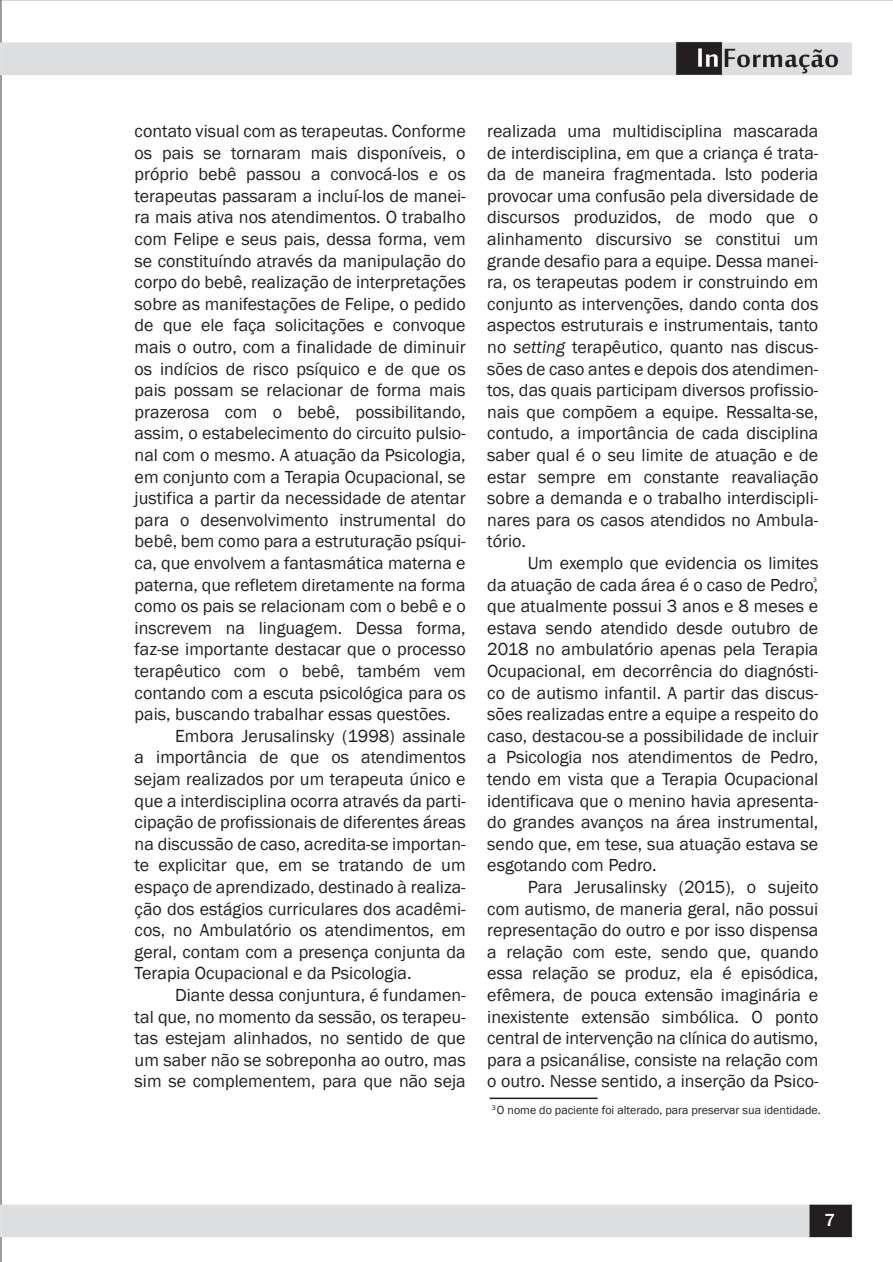
<style>
.page{position:relative;width:893px;height:1262px;background:#fff}
.page>*{position:absolute;margin:0;border:0;box-sizing:border-box;transform-origin:0 0}
.t1{font:18px/21.6px "Franklin Gothic";color:#231f20;text-align:justify}
.t2{font:500 18px "Franklin Gothic";color:#fff}
.t3{font:12px "Franklin Gothic";color:#231f20}
.t4{font:7.05px "Franklin Gothic";color:#231f20}
.s1{font-style:italic}
</style>
<div class="page">
<img style="left:0;top:0;width:893px;height:1262px">
<hr style="left:490px;top:1098px;width:108px;height:1px;background:#231f20">
<p class="t1" style="left:135px;top:121px;width:333px">contato visual com as terapeutas. Conforme</p>
<p class="t1" style="left:135px;top:142px;width:333px">os pais se tornaram mais disponíveis, o</p>
<p class="t1" style="left:135px;top:164px;width:333px">próprio bebê passou a convocá-los e os</p>
<p class="t1" style="left:135px;top:185px;width:333px">terapeutas passaram a incluí-los de manei-</p>
<p class="t1" style="left:135px;top:207px;width:333px">ra mais ativa nos atendimentos. O trabalho</p>
<p class="t1" style="left:135px;top:229px;width:333px">com Felipe e seus pais, dessa forma, vem</p>
<p class="t1" style="left:135px;top:250px;width:333px">se constituíndo através da manipulação do</p>
<p class="t1" style="left:135px;top:272px;width:333px">corpo do bebê, realização de interpretações</p>
<p class="t1" style="left:135px;top:293px;width:333px">sobre as manifestações de Felipe, o pedido</p>
<p class="t1" style="left:135px;top:315px;width:333px">de que ele faça solicitações e convoque</p>
<p class="t1" style="left:135px;top:337px;width:333px">mais o outro, com a finalidade de diminuir</p>
<p class="t1" style="left:135px;top:358px;width:333px">os indícios de risco psíquico e de que os</p>
<p class="t1" style="left:135px;top:380px;width:333px">pais possam se relacionar de forma mais</p>
<p class="t1" style="left:135px;top:401px;width:333px">prazerosa com o bebê, possibilitando,</p>
<p class="t1" style="left:135px;top:423px;width:333px">assim, o estabelecimento do circuito pulsio-</p>
<p class="t1" style="left:135px;top:445px;width:333px">nal com o mesmo. A atuação da Psicologia,</p>
<p class="t1" style="left:135px;top:466px;width:333px">em conjunto com a Terapia Ocupacional, se</p>
<p class="t1" style="left:135px;top:488px;width:333px">justifica a partir da necessidade de atentar</p>
<p class="t1" style="left:135px;top:509px;width:333px">para o desenvolvimento instrumental do</p>
<p class="t1" style="left:135px;top:531px;width:333px">bebê, bem como para a estruturação psíqui-</p>
<p class="t1" style="left:135px;top:553px;width:333px">ca, que envolvem a fantasmática materna e</p>
<p class="t1" style="left:135px;top:574px;width:333px">paterna, que refletem diretamente na forma</p>
<p class="t1" style="left:135px;top:596px;width:333px">como os pais se relacionam com o bebê e o</p>
<p class="t1" style="left:135px;top:617px;width:333px">inscrevem na linguagem. Dessa forma,</p>
<p class="t1" style="left:135px;top:639px;width:333px">faz-se importante destacar que o processo</p>
<p class="t1" style="left:135px;top:661px;width:333px">terapêutico com o bebê, também vem</p>
<p class="t1" style="left:135px;top:682px;width:333px">contando com a escuta psicológica para os</p>
<p class="t1" style="left:135px;top:704px;width:318px">pais, buscando trabalhar essas questões.</p>
<p class="t1" style="left:175px;top:725px;width:292px">Embora Jerusalinsky (1998) assinale</p>
<p class="t1" style="left:135px;top:747px;width:333px">a importância de que os atendimentos</p>
<p class="t1" style="left:135px;top:769px;width:333px">sejam realizados por um terapeuta único e</p>
<p class="t1" style="left:135px;top:790px;width:333px">que a interdisciplina ocorra através da parti-</p>
<p class="t1" style="left:135px;top:812px;width:333px">cipação de profissionais de diferentes áreas</p>
<p class="t1" style="left:135px;top:833px;width:333px">na discussão de caso, acredita-se importan-</p>
<p class="t1" style="left:135px;top:855px;width:333px">te explicitar que, em se tratando de um</p>
<p class="t1" style="left:135px;top:877px;width:333px">espaço de aprendizado, destinado à realiza-</p>
<p class="t1" style="left:135px;top:898px;width:333px">ção dos estágios curriculares dos acadêmi-</p>
<p class="t1" style="left:135px;top:920px;width:333px">cos, no Ambulatório os atendimentos, em</p>
<p class="t1" style="left:135px;top:941px;width:333px">geral, contam com a presença conjunta da</p>
<p class="t1" style="left:135px;top:963px;width:278px">Terapia Ocupacional e da Psicologia.</p>
<p class="t1" style="left:175px;top:985px;width:292px">Diante dessa conjuntura, é fundamen-</p>
<p class="t1" style="left:135px;top:1006px;width:333px">tal que, no momento da sessão, os terapeu-</p>
<p class="t1" style="left:135px;top:1028px;width:333px">tas estejam alinhados, no sentido de que</p>
<p class="t1" style="left:135px;top:1049px;width:333px">um saber não se sobreponha ao outro, mas</p>
<p class="t1" style="left:135px;top:1071px;width:333px">sim se complementem, para que não seja</p>
<p class="t1" style="left:487px;top:121px;width:333px">realizada uma multidisciplina mascarada de interdisciplina, em que a criança é trata&shy;da de maneira fragmentada. Isto poderia provocar uma confusão pela diversidade de discursos produzidos, de modo que o alinhamento discursivo se constitui um grande desafio para a equipe. Dessa manei&shy;ra, os terapeutas podem ir construindo em conjunto as intervenções, dando conta dos aspectos estruturais e instrumentais, tanto no <span class="s1">setting</span> terapêutico, quanto nas discus&shy;sões de caso antes e depois dos atendimen&shy;tos, das quais participam diversos profissio&shy;nais que compõem a equipe. Ressalta-se, contudo, a importância de cada disciplina saber qual é o seu limite de atuação e de estar sempre em constante reavaliação sobre a demanda e o trabalho interdiscipli&shy;nares para os casos atendidos no Ambula&shy;tório.</p>
<p class="t1" style="left:487px;top:553px;width:333px;text-indent:40px">Um exemplo que evidencia os limites da atuação de cada área é o caso de Pedro, que atualmente possui 3 anos e 8 meses e estava sendo atendido desde outubro de 2018 no ambulatório apenas pela Terapia Ocupacional, em decorrência do diagnósti&shy;co de autismo infantil. A partir das discus&shy;sões realizadas entre a equipe a respeito do caso, destacou-se a possibilidade de incluir a Psicologia nos atendimentos de Pedro, tendo em vista que a Terapia Ocupacional identificava que o menino havia apresenta&shy;do grandes avanços na área instrumental, sendo que, em tese, sua atuação estava se esgotando com Pedro.</p>
<p class="t1" style="left:487px;top:877px;width:333px;text-indent:40px">Para Jerusalinsky (2015), o sujeito com autismo, de maneria geral, não possui representação do outro e por isso dispensa a relação com este, sendo que, quando essa relação se produz, ela é episódica, efêmera, de pouca extensão imaginária e inexistente extensão simbólica. O ponto central de intervenção na clínica do autismo, para a psicanálise, consiste na relação com o outro. Nesse sentido, a inserção da Psico-</p>
<p class="t3" style="left:497px;top:1102px;width:325px">O nome do paciente foi alterado, para preservar sua identidade.</p>
<p class="t4" style="left:813px;top:575px;width:6px">3</p>
<p class="t4" style="left:492px;top:1103px;width:6px">3</p>
<p class="t2" style="left:824px;top:1209px;width:12px">7</p>
</div>
